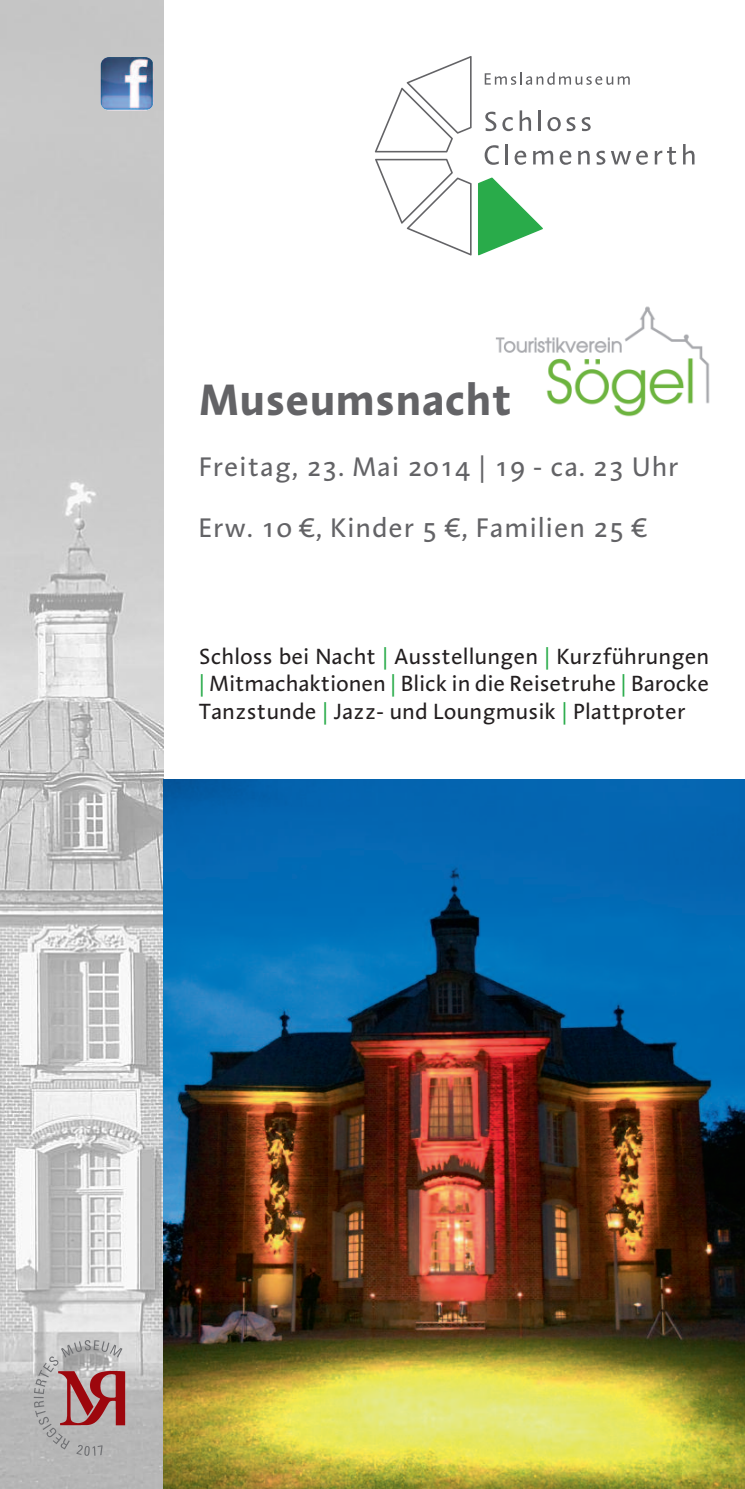
<style>
.page{position:relative;width:745px;height:1489px;background:#fff}
.page>*{position:absolute;margin:0;border:0;box-sizing:border-box;transform-origin:0 0}
.t1{font:700 45px "Linotype Aroma";letter-spacing:.01em;color:#636366}
.t2{font:27.5px "Linotype Aroma";letter-spacing:.025em;color:#636366}
.t3{font:22.5px/27.5px "Linotype Aroma";color:#231f20;text-align:justify}
.s1{color:#29ab4a}
</style>
<div class="page">
<svg style="left:478px;top:177px;width:64px;height:78px"></svg>
<svg style="left:484px;top:72px;width:145px;height:13px"></svg>
<svg style="left:485px;top:112px;width:11px;height:19px"></svg>
<svg style="left:502px;top:117px;width:10px;height:14px"></svg>
<svg style="left:519px;top:110px;width:11px;height:21px"></svg>
<hr style="left:538px;top:110px;width:2px;height:21px;background:#636366">
<svg style="left:547px;top:117px;width:13px;height:14px"></svg>
<svg style="left:566px;top:117px;width:9px;height:14px"></svg>
<svg style="left:581px;top:117px;width:9px;height:14px"></svg>
<svg style="left:484px;top:145px;width:14px;height:20px"></svg>
<hr style="left:505px;top:144px;width:2px;height:20px;background:#636366">
<svg style="left:514px;top:151px;width:12px;height:14px"></svg>
<svg style="left:533px;top:151px;width:20px;height:13px"></svg>
<svg style="left:559px;top:151px;width:12px;height:14px"></svg>
<svg style="left:578px;top:151px;width:11px;height:13px"></svg>
<svg style="left:596px;top:151px;width:51px;height:14px"></svg>
<svg style="left:654px;top:147px;width:21px;height:18px"></svg>
<svg style="left:683px;top:144px;width:11px;height:20px"></svg>
<svg style="left:375px;top:159px;width:96px;height:96px"></svg>
<svg style="left:374px;top:56px;width:97px;height:96px"></svg>
<img style="left:0;top:0;width:163px;height:1488px">
<img style="left:163px;top:780px;width:581px;height:708px">
<img style="left:495px;top:306px;width:215px;height:111px">
<img style="left:24px;top:1332px;width:111px;height:130px">
<img style="left:100px;top:57px;width:53px;height:53px;border-radius:9px">
<h1 class="t1" style="left:198px;top:385px;width:315px">Museumsnacht</h1>
<p class="t2" style="left:198px;top:457px;width:481px">Freitag, 23. Mai 2014 | 19 - ca. 23 Uhr</p>
<p class="t2" style="left:198px;top:518px;width:450px">Erw. 10 €, Kinder 5 €, Familien 25 €</p>
<p class="t3" style="left:198px;top:645px;width:512px">Schloss bei Nacht <span class="s1">|</span> Ausstellungen <span class="s1">|</span> Kurzführungen <span class="s1">|</span> Mitmachaktionen <span class="s1">|</span> Blick in die Reisetruhe <span class="s1">|</span> Barocke Tanzstunde <span class="s1">|</span> Jazz- und Loungmusik <span class="s1">|</span> Plattproter</p>
</div>
